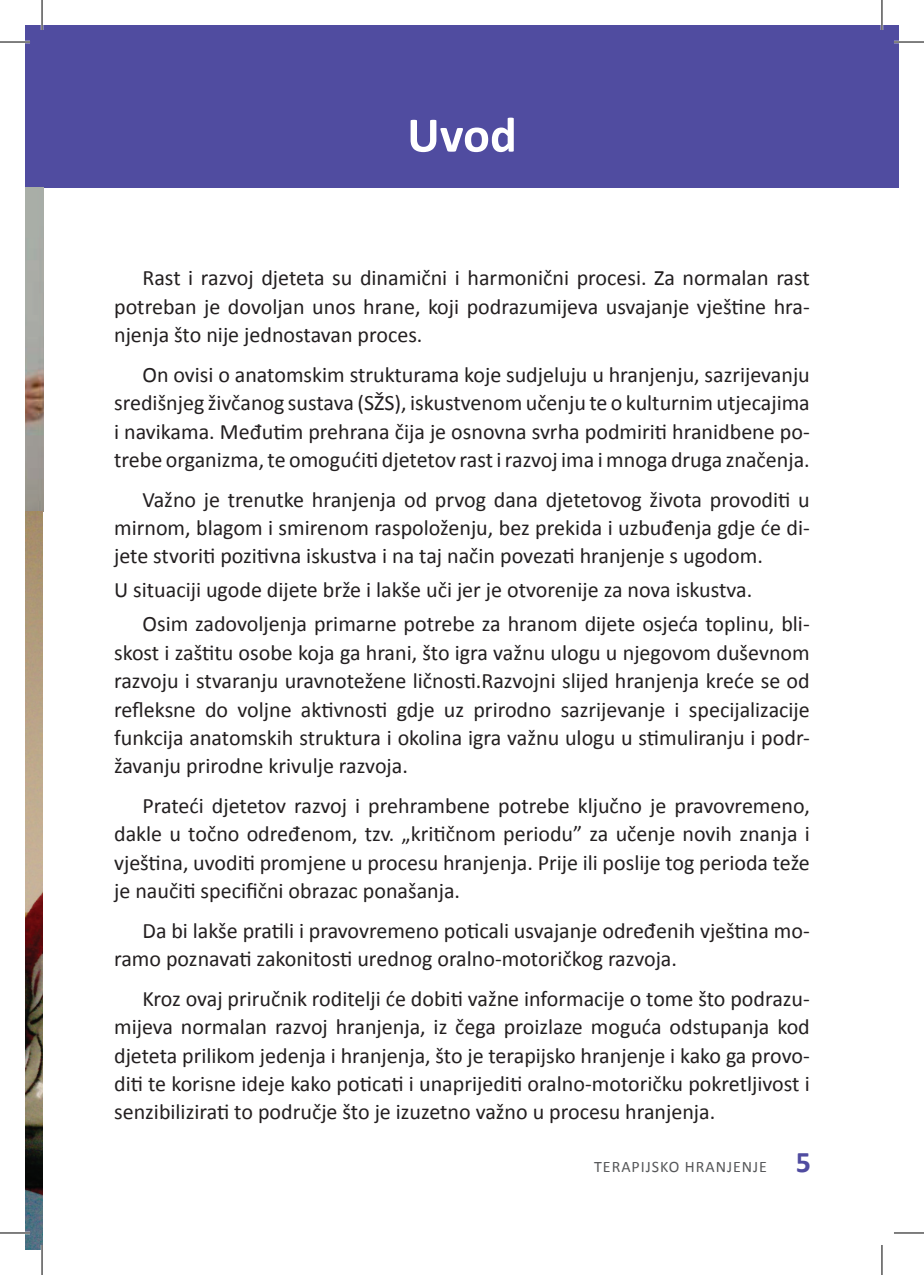
<style>
.page{position:relative;width:924px;height:1275px;background:#fff}
.page>*{position:absolute;margin:0;border:0;box-sizing:border-box;transform-origin:0 0}
.t1{font:700 50px "Calibri";color:#fff}
.t2{font:22px/28.4px "Calibri";color:#231f20;text-align:justify}
.t3{font:16px "Calibri";letter-spacing:.06em;color:#57585a}
.s1{font-weight:700;font-size:30px;color:#504ca0}
</style>
<div class="page">
<div style="left:25px;top:25px;width:873px;height:163px;background:#504ca0"></div>
<img style="left:25px;top:188px;width:19px;height:323px">
<img style="left:25px;top:511px;width:17px;height:739px">
<hr style="left:0;top:41px;width:30px;height:2px;background:#fff">
<hr style="left:893px;top:41px;width:30px;height:2px;background:#fff">
<hr style="left:0;top:1231px;width:30px;height:3px;background:#fff">
<hr style="left:41px;top:0;width:2px;height:30px;background:#fff">
<hr style="left:41px;top:1245px;width:2px;height:30px;background:#fff">
<hr style="left:880px;top:0;width:2px;height:30px;background:#fff">
<hr style="left:0;top:42px;width:30px;height:1px;background:#000">
<hr style="left:893px;top:42px;width:30px;height:1px;background:#000">
<hr style="left:0;top:1232px;width:30px;height:1px;background:#000">
<hr style="left:893px;top:1232px;width:30px;height:1px;background:#000">
<hr style="left:42px;top:0;width:1px;height:30px;background:#000">
<hr style="left:42px;top:1245px;width:1px;height:30px;background:#000">
<hr style="left:881px;top:0;width:1px;height:30px;background:#000">
<hr style="left:881px;top:1245px;width:1px;height:30px;background:#000">
<h1 class="t1" style="left:407px;top:103px;width:111px">Uvod</h1>
<p class="t2" style="left:114px;top:264px;width:697px;text-indent:28px">Rast i razvoj djeteta su dinamični i harmonični procesi. Za normalan rast potreban je dovoljan unos hrane, koji podrazumijeva usvajanje vještine hra&shy;njenja što nije jednostavan proces.</p>
<p class="t2" style="left:114px;top:360px;width:697px;text-indent:28px">On ovisi o anatomskim strukturama koje sudjeluju u hranjenju, sazrijevanju središnjeg živčanog sustava (SŽS), iskustvenom učenju te o kulturnim utjecajima i navikama. Međutim prehrana čija je osnovna svrha podmiriti hranidbene po&shy;trebe organizma, te omogućiti djetetov rast i razvoj ima i mnoga druga značenja.</p>
<p class="t2" style="left:114px;top:485px;width:697px;text-indent:28px">Važno je trenutke hranjenja od prvog dana djetetovog života provoditi u mirnom, blagom i smirenom raspoloženju, bez prekida i uzbuđenja gdje će di&shy;jete stvoriti pozitivna iskustva i na taj način povezati hranjenje s ugodom.</p>
<p class="t2" style="left:142px;top:573px;width:668px;line-height:34px;text-indent:-28px">U situaciji ugode dijete brže i lakše uči jer je otvorenije za nova iskustva.<br>Osim zadovoljenja primarne potrebe za hranom dijete osjeća toplinu, bli-</p>
<p class="t2" style="left:114px;top:638px;width:697px">skost i zaštitu osobe koja ga hrani, što igra važnu ulogu u njegovom duševnom razvoju i stvaranju uravnotežene ličnosti.Razvojni slijed hranjenja kreće se od refleksne do voljne aktivnosti gdje uz prirodno sazrijevanje i specijalizacije funkcija anatomskih struktura i okolina igra važnu ulogu u stimuliranju i podr&shy;žavanju prirodne krivulje razvoja.</p>
<p class="t2" style="left:114px;top:791px;width:697px;text-indent:28px">Prateći djetetov razvoj i prehrambene potrebe ključno je pravovremeno, dakle u točno određenom, tzv. „kritičnom periodu” za učenje novih znanja i vještina, uvoditi promjene u procesu hranjenja. Prije ili poslije tog perioda teže je naučiti specifični obrazac ponašanja.</p>
<p class="t2" style="left:114px;top:916px;width:696px;text-indent:28px">Da bi lakše pratili i pravovremeno poticali usvajanje određenih vještina mo&shy;ramo poznavati zakonitosti urednog oralno-motoričkog razvoja.</p>
<p class="t2" style="left:114px;top:984px;width:697px;text-indent:28px">Kroz ovaj priručnik roditelji će dobiti važne informacije o tome što podrazu&shy;mijeva normalan razvoj hranjenja, iz čega proizlaze moguća odstupanja kod djeteta prilikom jedenja i hranjenja, što je terapijsko hranjenje i kako ga provo&shy;diti te korisne ideje kako poticati i unaprijediti oralno-motoričku pokretljivost i senzibilizirati to područje što je izuzetno važno u procesu hranjenja.</p>
<p class="t3" style="left:594px;top:1156px;width:218px">TERAPIJSKO HRANJENJE <span class="s1">5</span></p>
</div>
